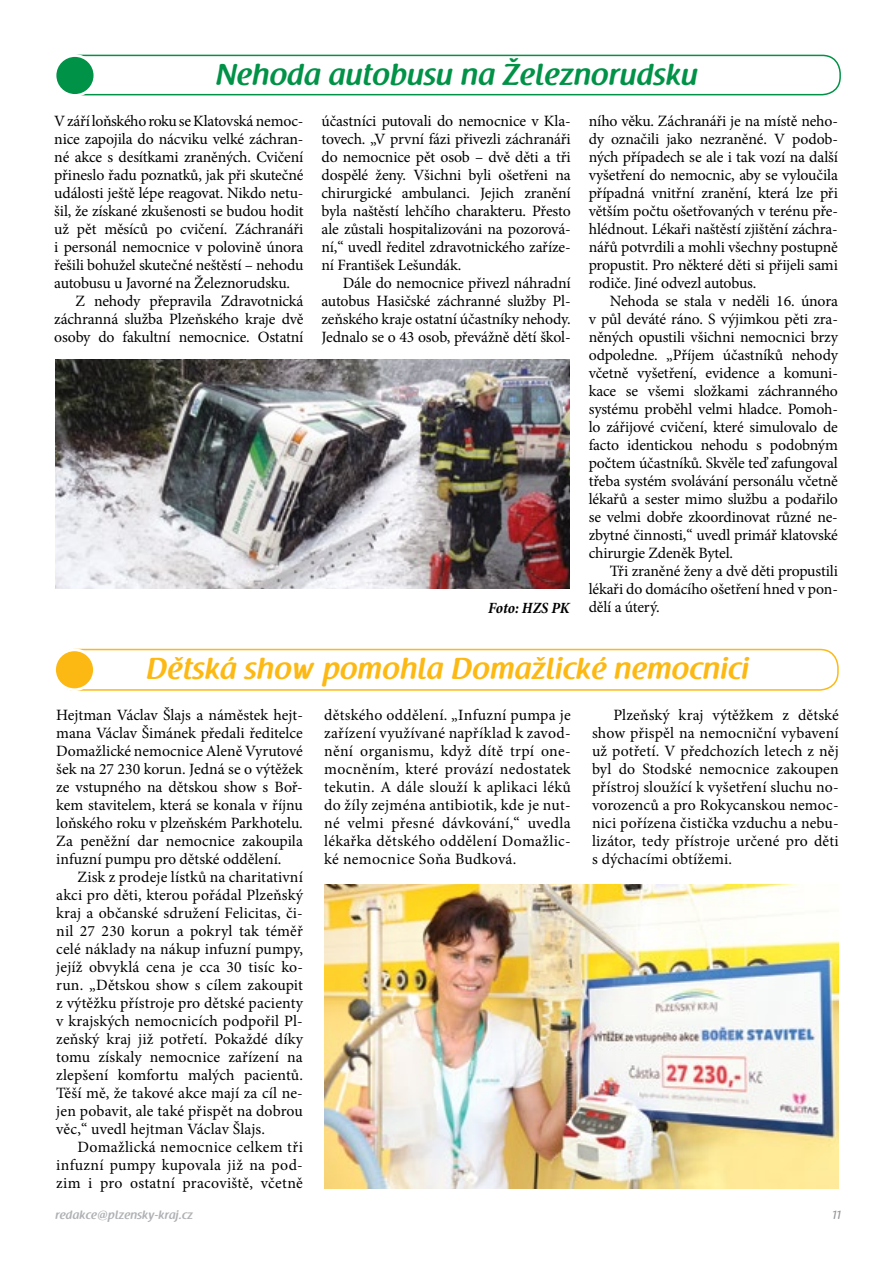
<style>
.page{position:relative;width:893px;height:1263px;background:#fff}
.page>*{position:absolute;margin:0;border:0;box-sizing:border-box;transform-origin:0 0}
.t1{font:600 30px "Raspoutine";letter-spacing:.025em;color:#fdb913}
.t2{font:600 30px "Raspoutine";letter-spacing:.025em;color:#009247}
.t3{font:15.75px/18px "Minion Pro";letter-spacing:-.01em;color:#000;text-align:justify}
.t4{font:italic 700 condensed 15.75px "Minion Pro";letter-spacing:-.005em;color:#000}
.t5{font:600 12px "Raspoutine";letter-spacing:.025em;color:#afb1b4}
.t6{font:12px "Raspoutine Classic";color:#939598}
</style>
<div class="page">
<div style="left:59px;top:55px;width:782px;height:40px;border:2px solid #009247;border-radius:18px"></div>
<div style="left:55px;top:56px;width:40px;height:39px;background:#009247;border-radius:50%"></div>
<div style="left:54px;top:54px;width:42px;height:43px;border:3px solid #fff;border-radius:50%"></div>
<div style="left:56px;top:649px;width:783px;height:42px;border:2px solid #fdb913;border-radius:18px"></div>
<div style="left:55px;top:650px;width:39px;height:40px;background:#fdb913;border-radius:50%"></div>
<div style="left:53px;top:648px;width:43px;height:43px;border:3px solid #fff;border-radius:50%"></div>
<img style="left:324px;top:884px;width:515px;height:304px">
<img style="left:55px;top:359px;width:515px;height:230px">
<h1 class="t2" style="left:216px;top:58px;width:483px">Nehoda autobusu na Železnorudsku</h1>
<p class="t3" style="left:54px;top:112px;width:251px">V září loňského roku se Klatovská nemoc-</p>
<p class="t3" style="left:54px;top:130px;width:251px">nice zapojila do nácviku velké záchran-</p>
<p class="t3" style="left:54px;top:148px;width:251px">né akce s desítkami zraněných. Cvičení</p>
<p class="t3" style="left:54px;top:166px;width:251px">přineslo řadu poznatků, jak při skutečné</p>
<p class="t3" style="left:54px;top:184px;width:251px">události ještě lépe reagovat. Nikdo netu-</p>
<p class="t3" style="left:54px;top:202px;width:251px">šil, že získané zkušenosti se budou hodit</p>
<p class="t3" style="left:54px;top:220px;width:251px">už pět měsíců po cvičení. Záchranáři</p>
<p class="t3" style="left:54px;top:238px;width:251px">i personál nemocnice v polovině února</p>
<p class="t3" style="left:54px;top:256px;width:251px">řešili bohužel skutečné neštěstí – nehodu</p>
<p class="t3" style="left:54px;top:274px;width:237px">autobusu u Javorné na Železnorudsku.</p>
<p class="t3" style="left:76px;top:292px;width:229px">Z nehody přepravila Zdravotnická</p>
<p class="t3" style="left:54px;top:310px;width:251px">záchranná služba Plzeňského kraje dvě</p>
<p class="t3" style="left:54px;top:328px;width:251px">osoby do fakultní nemocnice. Ostatní</p>
<p class="t3" style="left:321px;top:112px;width:251px">účastníci putovali do nemocnice v Kla&shy;tovech. „V první fázi přivezli záchranáři do nemocnice pět osob – dvě děti a tři dospělé ženy. Všichni byli ošetřeni na chirurgické ambulanci. Jejich zranění byla naštěstí lehčího charakteru. Přesto ale zůstali hospitalizováni na pozorová&shy;ní,“ uvedl ředitel zdravotnického zaříze&shy;ní František Lešundák.</p>
<p class="t3" style="left:321px;top:274px;width:251px;text-indent:21px">Dále do nemocnice přivezl náhradní autobus Hasičské záchranné služby Pl&shy;zeňského kraje ostatní účastníky nehody.<br>Jednalo se o 43 osob, převážně dětí škol-</p>
<p class="t3" style="left:589px;top:112px;width:251px">ního věku. Záchranáři je na místě neho&shy;dy označili jako nezraněné. V podob&shy;ných případech se ale i tak vozí na další vyšetření do nemocnic, aby se vyloučila případná vnitřní zranění, která lze při větším počtu ošetřovaných v terénu pře&shy;hlédnout. Lékaři naštěstí zjištění záchra&shy;nářů potvrdili a mohli všechny postupně propustit. Pro některé děti si přijeli sami rodiče. Jiné odvezl autobus.</p>
<p class="t3" style="left:589px;top:292px;width:251px;text-indent:21px">Nehoda se stala v neděli 16. února v půl deváté ráno. S výjimkou pěti zra&shy;něných opustili všichni nemocnici brzy odpoledne. „Příjem účastníků nehody včetně vyšetření, evidence a komuni&shy;kace se všemi složkami záchranného systému proběhl velmi hladce. Pomoh&shy;lo zářijové cvičení, které simulovalo de facto identickou nehodu s podobným počtem účastníků. Skvěle teď zafungoval třeba systém svolávání personálu včetně lékařů a sester mimo službu a podařilo se velmi dobře zkoordinovat různé ne&shy;zbytné činnosti,“ uvedl primář klatovské chirurgie Zdeněk Bytel.</p>
<p class="t3" style="left:589px;top:562px;width:251px;text-indent:21px">Tři zraněné ženy a dvě děti propustili lékaři do domácího ošetření hned v pon&shy;dělí a úterý.</p>
<p class="t4" style="left:488px;top:597px;width:83px">Foto: HZS PK</p>
<h1 class="t1" style="left:147px;top:651px;width:603px">Deˇtská show pomohla Domažlické nemocnici</h1>
<p class="t3" style="left:56px;top:706px;width:248px">Hejtman Václav Šlajs a náměstek hejt&shy;mana Václav Šimánek předali ředitelce Domažlické nemocnice Aleně Vyrutové šek na 27 230 korun. Jedná se o výtěžek ze vstupného na dětskou show s Boř&shy;kem stavitelem, která se konala v říjnu loňského roku v plzeňském Parkhotelu.<br>Za peněžní dar nemocnice zakoupila infuzní pumpu pro dětské oddělení.</p>
<p class="t3" style="left:56px;top:868px;width:248px;text-indent:21px">Zisk z prodeje lístků na charitativní akci pro děti, kterou pořádal Plzeňský kraj a občanské sdružení Felicitas, či&shy;nil 27 230 korun a pokryl tak téměř celé náklady na nákup infuzní pumpy, jejíž obvyklá cena je cca 30 tisíc ko&shy;run. „Dětskou show s cílem zakoupit z výtěžku přístroje pro dětské pacienty v krajských nemocnicích podpořil Pl&shy;zeňský kraj již potřetí. Pokaždé díky tomu získaly nemocnice zařízení na zlepšení komfortu malých pacientů.<br>Těší mě, že takové akce mají za cíl ne&shy;jen pobavit, ale také přispět na dobrou věc,“ uvedl hejtman Václav Šlajs.</p>
<p class="t3" style="left:56px;top:1138px;width:248px;text-indent:21px">Domažlická nemocnice celkem tři infuzní pumpy kupovala již na pod&shy;zim i pro ostatní pracoviště, včetně</p>
<p class="t3" style="left:324px;top:706px;width:248px">dětského oddělení. „Infuzní pumpa je zařízení využívané například k zavod&shy;nění organismu, když dítě trpí one&shy;mocněním, které provází nedostatek tekutin. A dále slouží k aplikaci léků do žíly zejména antibiotik, kde je nut&shy;né velmi přesné dávkování,“ uvedla lékařka dětského oddělení Domažlic&shy;ké nemocnice Soňa Budková.</p>
<p class="t3" style="left:592px;top:706px;width:248px;text-indent:21px">Plzeňský kraj výtěžkem z dětské show přispěl na nemocniční vybavení už potřetí. V předchozích letech z něj byl do Stodské nemocnice zakoupen přístroj sloužící k vyšetření sluchu no&shy;vorozenců a pro Rokycanskou nemoc&shy;nici pořízena čistička vzduchu a nebu&shy;lizátor, tedy přístroje určené pro děti s dýchacími obtížemi.</p>
<p class="t5" style="left:56px;top:1208px;width:139px">redakce@plzensky-kraj.cz</p>
<p class="t6" style="left:832px;top:1208px;width:11px">11</p>
</div>
